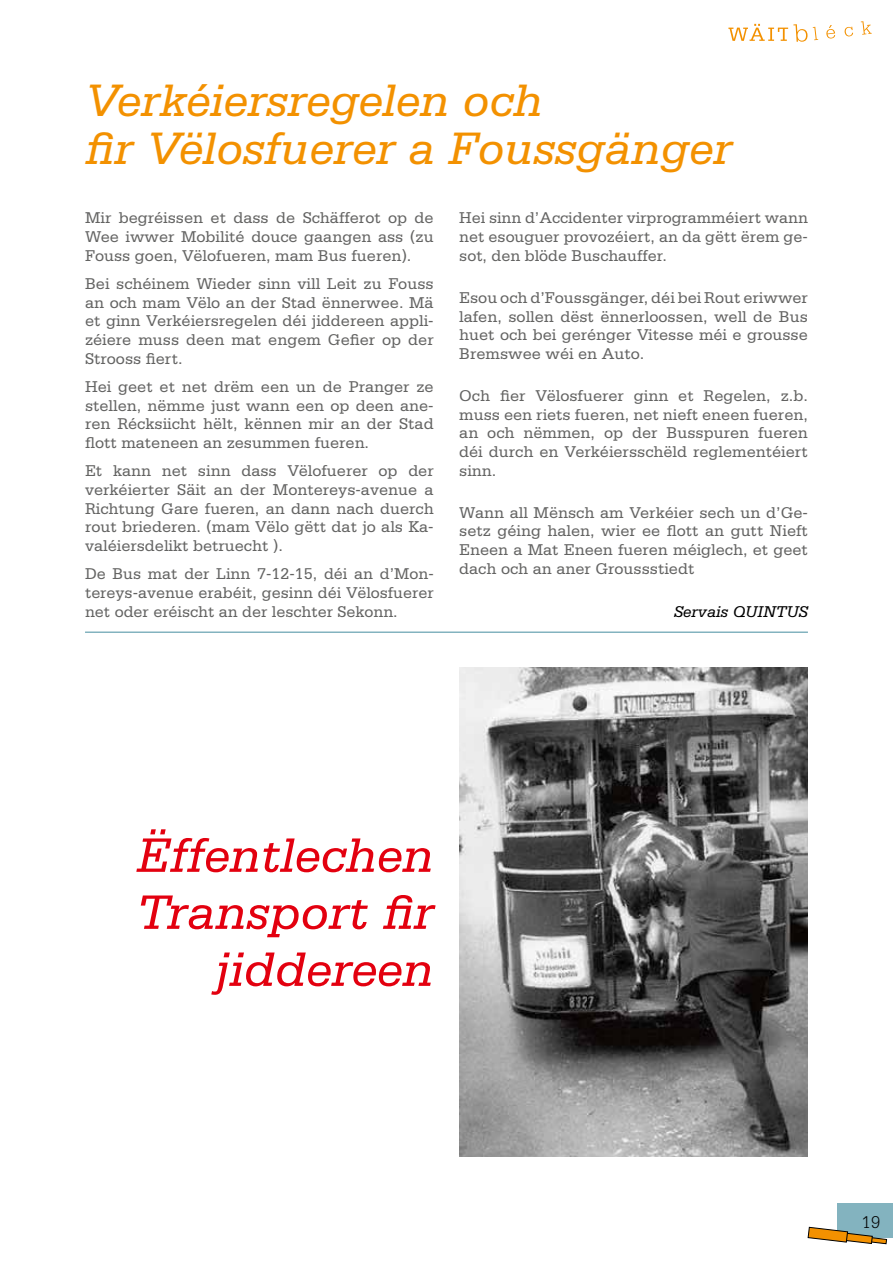
<style>
.page{position:relative;width:893px;height:1263px;background:#fff}
.page>*{position:absolute;margin:0;border:0;box-sizing:border-box;transform-origin:0 0}
.t1{font:italic 51px/57px "Serifa Std";color:#e3000f;text-align:right}
.t2{font:italic 48px/48px "Serifa Std";color:#f39100}
.t3{font:300 18px "Serifa Std";color:#000}
.t4{font:16.5px/18.8px "Serifa Std";color:#636362;text-align:justify}
.t5{font:italic 16.5px "Serifa Std";color:#000}
</style>
<div class="page">
<hr style="left:85px;top:631px;width:723px;height:2px;background:#83b3bf">
<div style="left:838px;top:1203px;width:55px;height:34px;background:#83b3bf"></div>
<svg style="left:807px;top:1226px;width:80px;height:19px"></svg>
<svg style="left:826px;top:25px;width:9px;height:14px"></svg>
<svg style="left:844px;top:27px;width:9px;height:10px"></svg>
<svg style="left:861px;top:21px;width:11px;height:14px"></svg>
<svg style="left:728px;top:24px;width:90px;height:18px"></svg>
<img style="left:459px;top:668px;width:349px;height:489px">
<h2 class="t2" style="left:85px;top:77px;width:648px">Verkéiersregelen och<br>fir Vëlosfuerer a Foussgänger</h2>
<p class="t4" style="left:85px;top:209px;width:350px">Mir begréissen et dass de Schäfferot op de Wee iwwer Mobilité douce gaangen ass (zu Fouss goen, Vëlofueren, mam Bus fueren).</p>
<p class="t4" style="left:85px;top:274px;width:350px">Bei schéinem Wieder sinn vill Leit zu Fouss an och mam Vëlo an der Stad ënnerwee. Mä et ginn Verkéiersregelen déi jiddereen appli&shy;zéiere muss deen mat engem Gefier op der Strooss fiert.</p>
<p class="t4" style="left:85px;top:377px;width:350px">Hei geet et net drëm een un de Pranger ze stellen, nëmme just wann een op deen ane&shy;ren Récksiicht hëlt, kënnen mir an der Stad flott mateneen an zesummen fueren.</p>
<p class="t4" style="left:85px;top:461px;width:350px">Et kann net sinn dass Vëlofuerer op der verkéierter Säit an der Montereys-avenue a Richtung Gare fueren, an dann nach duerch rout briederen. (mam Vëlo gëtt dat jo als Ka&shy;valéiersdelikt betruecht ).</p>
<p class="t4" style="left:85px;top:564px;width:350px">De Bus mat der Linn 7-12-15, déi an d’Mon&shy;tereys-avenue erabéit, gesinn déi Vëlosfuerer net oder eréischt an der leschter Sekonn.</p>
<p class="t4" style="left:459px;top:209px;width:350px">Hei sinn d’Accidenter virprogramméiert wann net esouguer provozéiert, an da gëtt ërem ge&shy;sot, den blöde Buschauffer.</p>
<p class="t4" style="left:459px;top:288px;width:350px">Esou och d’Foussgänger, déi bei Rout eriwwer lafen, sollen dëst ënnerloossen, well de Bus huet och bei gerénger Vitesse méi e grousse Bremswee wéi en Auto.</p>
<p class="t4" style="left:459px;top:386px;width:350px">Och fier Vëlosfuerer ginn et Regelen, z.b. muss een riets fueren, net nieft eneen fueren, an och nëmmen, op der Busspuren fueren déi durch en Verkéiersschëld reglementéiert sinn.</p>
<p class="t4" style="left:459px;top:503px;width:350px">Wann all Mënsch am Verkéier sech un d’Ge&shy;setz géing halen, wier ee flott an gutt Nieft Eneen a Mat Eneen fueren méiglech, et geet dach och an aner Groussstiedt</p>
<p class="t5" style="left:674px;top:602px;width:135px">Servais QUINTUS</p>
<h1 class="t1" style="left:136px;top:827px;width:300px">ëffentlechen<br>Transport fir jiddereen</h1>
<p class="t3" style="left:862px;top:1212px;width:19px">19</p>
</div>
